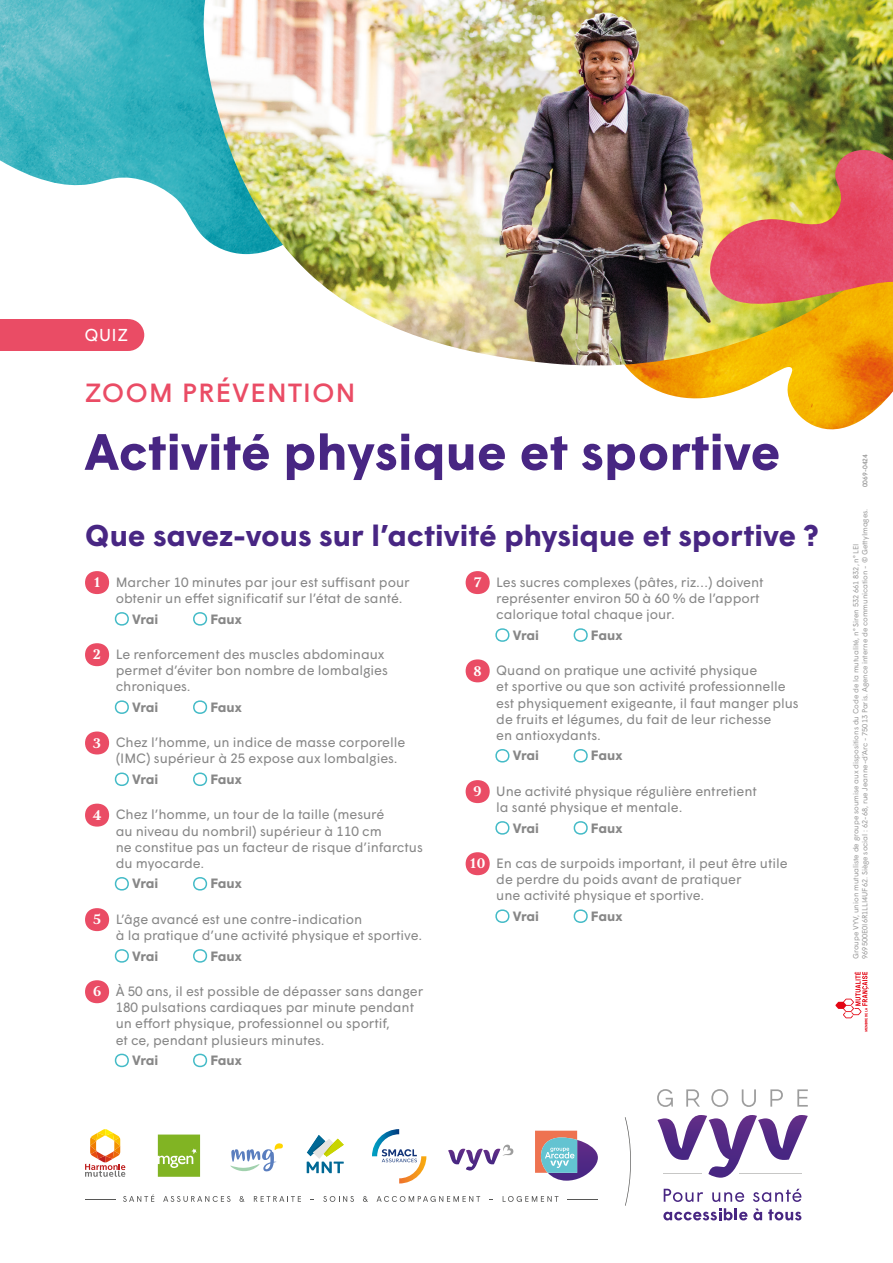
<style>
.page{position:relative;width:893px;height:1263px;background:#fff}
.page>*{position:absolute;margin:0;border:0;box-sizing:border-box;transform-origin:0 0}
.t1{font:700 51px "Wigrum";color:#482683}
.t2{font:32.25px "Wigrum";color:#ea4c65}
.t3{font:700 30px "Wigrum";color:#482683}
.t4{font:17.25px "Wigrum";color:#fff}
.t5{font:13.5px/16.2px "Wigrum";letter-spacing:-.005em;color:#878787}
.t6{font:700 13.5px "Wigrum";letter-spacing:-.015em;color:#878787}
.t7{font:7.5px/9px "Wigrum";letter-spacing:-.005em;color:#9d9d9d}
.t8{font:500 6.75px "Wigrum";color:#9d9d9d}
.s1{font-family:"Aria Text G1";font-weight:700;font-size:15px;color:#fff}
</style>
<div class="page">
<img style="left:0;top:0;width:200px;height:233px">
<img style="left:633px;top:375px;width:260px;height:55px">
<img style="left:200px;top:0;width:693px;height:375px">
<svg style="left:535px;top:1131px;width:63px;height:50px"></svg>
<svg style="left:448px;top:1144px;width:66px;height:26px"></svg>
<svg style="left:307px;top:1135px;width:37px;height:38px"></svg>
<svg style="left:158px;top:1134px;width:42px;height:43px;background:#8fbc3c"></svg>
<svg style="left:372px;top:1129px;width:54px;height:54px"></svg>
<svg style="left:230px;top:1143px;width:53px;height:29px"></svg>
<svg style="left:85px;top:1129px;width:40px;height:48px"></svg>
<hr style="left:85px;top:1199px;width:31px;height:1px;background:#575756">
<svg style="left:123px;top:1194px;width:31px;height:8px"></svg>
<svg style="left:163px;top:1196px;width:68px;height:6px"></svg>
<svg style="left:239px;top:1196px;width:6px;height:6px"></svg>
<svg style="left:254px;top:1196px;width:47px;height:6px"></svg>
<svg style="left:323px;top:1196px;width:31px;height:6px"></svg>
<svg style="left:363px;top:1196px;width:5px;height:6px"></svg>
<svg style="left:377px;top:1196px;width:103px;height:6px"></svg>
<svg style="left:503px;top:1196px;width:55px;height:6px"></svg>
<hr style="left:567px;top:1199px;width:31px;height:1px;background:#575756">
<svg style="left:625px;top:1117px;width:6px;height:89px"></svg>
<svg style="left:657px;top:1089px;width:16px;height:18px"></svg>
<svg style="left:686px;top:1089px;width:14px;height:18px"></svg>
<svg style="left:711px;top:1089px;width:17px;height:18px"></svg>
<svg style="left:742px;top:1089px;width:14px;height:18px"></svg>
<svg style="left:770px;top:1089px;width:13px;height:17px"></svg>
<svg style="left:797px;top:1089px;width:11px;height:18px"></svg>
<svg style="left:657px;top:1115px;width:151px;height:63px"></svg>
<svg style="left:663px;top:1208px;width:84px;height:12px"></svg>
<svg style="left:753px;top:1208px;width:9px;height:12px"></svg>
<svg style="left:768px;top:1209px;width:33px;height:11px"></svg>
<svg style="left:664px;top:1189px;width:39px;height:13px"></svg>
<svg style="left:712px;top:1192px;width:32px;height:10px"></svg>
<svg style="left:753px;top:1189px;width:48px;height:13px"></svg>
<img style="left:708px;top:150px;width:185px;height:154px">
<svg style="left:835px;top:972px;width:34px;height:59px"></svg>
<div style="left:85px;top:571px;width:24px;height:23px;background:#ea4c65;border-radius:50%"></div>
<div style="left:115px;top:612px;width:14px;height:14px;border:2px solid #44bbc7;border-radius:50%"></div>
<div style="left:193px;top:612px;width:14px;height:14px;border:2px solid #44bbc7;border-radius:50%"></div>
<div style="left:85px;top:643px;width:24px;height:23px;background:#ea4c65;border-radius:50%"></div>
<div style="left:115px;top:700px;width:14px;height:14px;border:2px solid #44bbc7;border-radius:50%"></div>
<div style="left:193px;top:700px;width:14px;height:14px;border:2px solid #44bbc7;border-radius:50%"></div>
<div style="left:85px;top:731px;width:24px;height:23px;background:#ea4c65;border-radius:50%"></div>
<div style="left:115px;top:772px;width:14px;height:14px;border:2px solid #44bbc7;border-radius:50%"></div>
<div style="left:193px;top:772px;width:14px;height:14px;border:2px solid #44bbc7;border-radius:50%"></div>
<div style="left:85px;top:804px;width:24px;height:23px;background:#ea4c65;border-radius:50%"></div>
<div style="left:115px;top:877px;width:14px;height:13px;border:2px solid #44bbc7;border-radius:50%"></div>
<div style="left:193px;top:877px;width:14px;height:13px;border:2px solid #44bbc7;border-radius:50%"></div>
<div style="left:85px;top:908px;width:24px;height:23px;background:#ea4c65;border-radius:50%"></div>
<div style="left:115px;top:949px;width:14px;height:14px;border:2px solid #44bbc7;border-radius:50%"></div>
<div style="left:193px;top:949px;width:14px;height:14px;border:2px solid #44bbc7;border-radius:50%"></div>
<div style="left:85px;top:980px;width:24px;height:23px;background:#ea4c65;border-radius:50%"></div>
<div style="left:115px;top:1054px;width:14px;height:13px;border:2px solid #44bbc7;border-radius:50%"></div>
<div style="left:193px;top:1054px;width:14px;height:13px;border:2px solid #44bbc7;border-radius:50%"></div>
<div style="left:466px;top:571px;width:24px;height:23px;background:#ea4c65;border-radius:50%"></div>
<div style="left:495px;top:628px;width:14px;height:14px;border:2px solid #44bbc7;border-radius:50%"></div>
<div style="left:574px;top:628px;width:14px;height:14px;border:2px solid #44bbc7;border-radius:50%"></div>
<div style="left:466px;top:659px;width:24px;height:23px;background:#ea4c65;border-radius:50%"></div>
<div style="left:495px;top:749px;width:14px;height:13px;border:2px solid #44bbc7;border-radius:50%"></div>
<div style="left:574px;top:749px;width:14px;height:13px;border:2px solid #44bbc7;border-radius:50%"></div>
<div style="left:466px;top:780px;width:24px;height:23px;background:#ea4c65;border-radius:50%"></div>
<div style="left:495px;top:821px;width:14px;height:14px;border:2px solid #44bbc7;border-radius:50%"></div>
<div style="left:574px;top:821px;width:14px;height:14px;border:2px solid #44bbc7;border-radius:50%"></div>
<div style="left:466px;top:852px;width:24px;height:23px;background:#ea4c65;border-radius:50%"></div>
<div style="left:495px;top:909px;width:14px;height:14px;border:2px solid #44bbc7;border-radius:50%"></div>
<div style="left:574px;top:909px;width:14px;height:14px;border:2px solid #44bbc7;border-radius:50%"></div>
<div style="left:112px;top:319px;width:32px;height:32px;background:#ea4c65;border-radius:50%"></div>
<div style="left:0;top:319px;width:128px;height:32px;background:#ea4c65"></div>
<p class="t4" style="left:84px;top:322px;width:45px">QUIZ</p>
<h2 class="t2" style="left:84px;top:366px;width:273px">ZOOM PRÉVENTION</h2>
<h1 class="t1" style="left:84px;top:413px;width:697px">Activité physique et sportive</h1>
<h3 class="t3" style="left:85px;top:512px;width:735px">Que savez-vous sur l’activité physique et sportive ?</h3>
<p class="t5" style="left:116px;top:573px;width:296px;text-indent:-22px"><span class="s1">1</span> Marcher 10 minutes par jour est suffisant pour obtenir un effet significatif sur l’état de santé.</p>
<p class="t6" style="left:132px;top:608px;width:28px">Vrai</p>
<p class="t6" style="left:210px;top:608px;width:33px">Faux</p>
<p class="t5" style="left:116px;top:645px;width:274px;text-indent:-23px"><span class="s1">2</span> Le renforcement des muscles abdominaux permet d’éviter bon nombre de lombalgies chroniques.</p>
<p class="t6" style="left:132px;top:697px;width:28px">Vrai</p>
<p class="t6" style="left:210px;top:697px;width:33px">Faux</p>
<p class="t5" style="left:116px;top:733px;width:291px;text-indent:-23px"><span class="s1">3</span> Chez l’homme, un indice de masse corporelle (IMC) supérieur à 25 expose aux lombalgies.</p>
<p class="t6" style="left:132px;top:769px;width:28px">Vrai</p>
<p class="t6" style="left:210px;top:769px;width:33px">Faux</p>
<p class="t5" style="left:116px;top:805px;width:309px;text-indent:-23px"><span class="s1">4</span> Chez l’homme, un tour de la taille (mesuré<br>au niveau du nombril) supérieur à 110 cm<br>ne constitue pas un facteur de risque d’infarctus du myocarde.</p>
<p class="t6" style="left:132px;top:873px;width:28px">Vrai</p>
<p class="t6" style="left:210px;top:873px;width:33px">Faux</p>
<p class="t5" style="left:116px;top:910px;width:308px;text-indent:-23px"><span class="s1">5</span> L’âge avancé est une contre-indication<br>à la pratique d’une activité physique et sportive.</p>
<p class="t6" style="left:132px;top:945px;width:28px">Vrai</p>
<p class="t6" style="left:210px;top:945px;width:33px">Faux</p>
<p class="t5" style="left:116px;top:982px;width:309px;text-indent:-23px"><span class="s1">6</span> À 50 ans, il est possible de dépasser sans danger 180 pulsations cardiaques par minute pendant un effort physique, professionnel ou sportif,<br>et ce, pendant plusieurs minutes.</p>
<p class="t6" style="left:132px;top:1050px;width:28px">Vrai</p>
<p class="t6" style="left:210px;top:1050px;width:33px">Faux</p>
<p class="t5" style="left:496px;top:573px;width:269px;text-indent:-23px"><span class="s1">7</span> Les sucres complexes (pâtes, riz…) doivent représenter environ 50 à 60 % de l’apport calorique total chaque jour.</p>
<p class="t6" style="left:513px;top:625px;width:28px">Vrai</p>
<p class="t6" style="left:591px;top:625px;width:33px">Faux</p>
<p class="t5" style="left:496px;top:661px;width:304px;text-indent:-23px"><span class="s1">8</span> Quand on pratique une activité physique<br>et sportive ou que son activité professionnelle est physiquement exigeante, il faut manger plus de fruits et légumes, du fait de leur richesse<br>en antioxydants.</p>
<p class="t6" style="left:513px;top:745px;width:28px">Vrai</p>
<p class="t6" style="left:591px;top:745px;width:33px">Faux</p>
<p class="t5" style="left:496px;top:782px;width:262px;text-indent:-23px"><span class="s1">9</span> Une activité physique régulière entretient la santé physique et mentale.</p>
<p class="t6" style="left:513px;top:817px;width:28px">Vrai</p>
<p class="t6" style="left:591px;top:817px;width:33px">Faux</p>
<p class="t5" style="left:496px;top:854px;width:293px;text-indent:-27px"><span class="s1">10</span> En cas de surpoids important, il peut être utile de perdre du poids avant de pratiquer<br>une activité physique et sportive.</p>
<p class="t6" style="left:513px;top:906px;width:28px">Vrai</p>
<p class="t6" style="left:591px;top:906px;width:33px">Faux</p>
<p class="t8" style="left:860px;top:487px;width:35px;rotate:-90deg">0069-0424</p>
<p class="t7" style="left:851px;top:959px;width:452px;rotate:-90deg">Groupe VYV, union mutualiste de groupe soumise aux dispositions du Code de la mutualité, n° Siren 532 661 832, n° LEI<br>969500E0I6R1LLI4UF62. Siège social : 62-68, rue Jeanne-d’Arc - 75013 Paris. Agence interne de communication - © GettyImages.</p>
</div>
